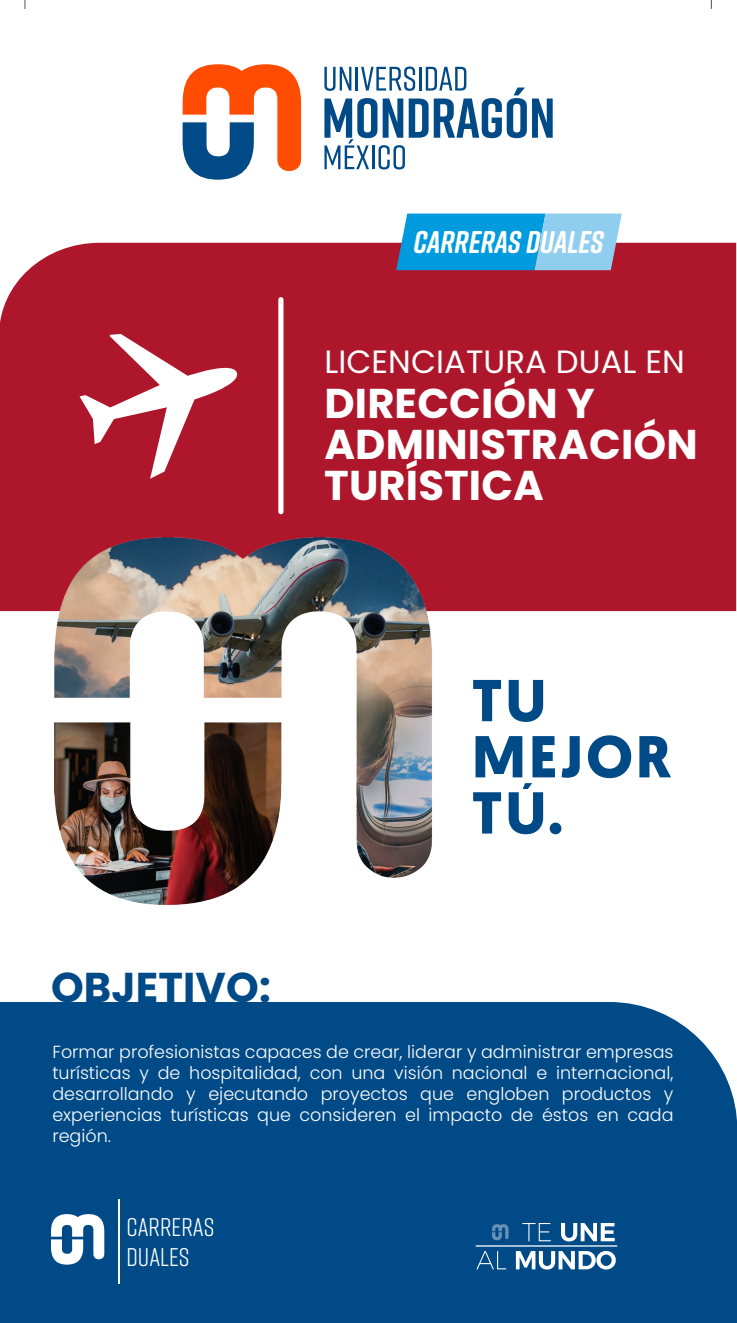
<style>
.page{position:relative;width:737px;height:1323px;background:#fff}
.page>*{position:absolute;margin:0;border:0;box-sizing:border-box;transform-origin:0 0}
.t1{font:700 58.98px/56.2px "Geomanist";letter-spacing:.05em;color:#004a87}
.t2{font:700 41.65px/40.9px "Poppins";color:#fff}
.t3{font:700 41.65px "Poppins";letter-spacing:.005em;color:#004a87}
.t4{font:32.2px "Poppins";letter-spacing:.005em;color:#fff}
.t5{font:italic 700 31.32px "Rift Soft";color:#fff}
.t6{font:25.55px "Rift";color:#fff}
.t7{font:300 17.5px/21px "Poppins";color:#fff;text-align:justify}
</style>
<div class="page">
<div style="left:0;top:243px;width:736px;height:368px;background:#ae172b"></div>
<svg style="left:183px;top:64px;width:118px;height:116px"></svg>
<svg style="left:324px;top:66px;width:228px;height:103px"></svg>
<div style="left:278px;top:297px;width:5px;height:217px;background:#fff;border-radius:3px"></div>
<svg style="left:396px;top:213px;width:225px;height:57px;background:#3cace0"></svg>
<svg style="left:80px;top:334px;width:159px;height:139px"></svg>
<img style="left:4px;top:473px;width:466px;height:432px">
<div style="left:0;top:1002px;width:737px;height:321px;background:#004a87"></div>
<svg style="left:516px;top:1223px;width:100px;height:54px"></svg>
<hr style="left:475px;top:1245px;width:142px;height:1px;background:#fff">
<svg style="left:476px;top:1224px;width:33px;height:52px;background:#1c5d94"></svg>
<hr style="left:118px;top:1199px;width:2px;height:84px;background:#fff">
<svg style="left:51px;top:1214px;width:53px;height:50px"></svg>
<h3 class="t5" style="left:413px;top:220px;width:192px">CARRERAS DUALES</h3>
<h3 class="t4" style="left:324px;top:343px;width:362px">LICENCIATURA DUAL EN</h3>
<h2 class="t2" style="left:324px;top:383px;width:375px">DIRECCIÓN Y<br>ADMINISTRACIÓN<br>TURÍSTICA</h2>
<h2 class="t3" style="left:51px;top:963px;width:221px">OBJETIVO:</h2>
<h1 class="t1" style="left:472px;top:672px;width:201px">TU<br>MEJOR<br>TÚ.</h1>
<p class="t7" style="left:52px;top:1041px;width:622px">Formar profesionistas capaces de crear, liderar y administrar empresas turísticas y de hospitalidad, con una visión nacional e internacional, desarrollando y ejecutando proyectos que engloben productos y experiencias turísticas que consideren el impacto de éstos en cada región.</p>
<h3 class="t6" style="left:126px;top:1208px;width:89px">CARRERAS</h3>
<h3 class="t6" style="left:126px;top:1238px;width:65px">DUALES</h3>
</div>
